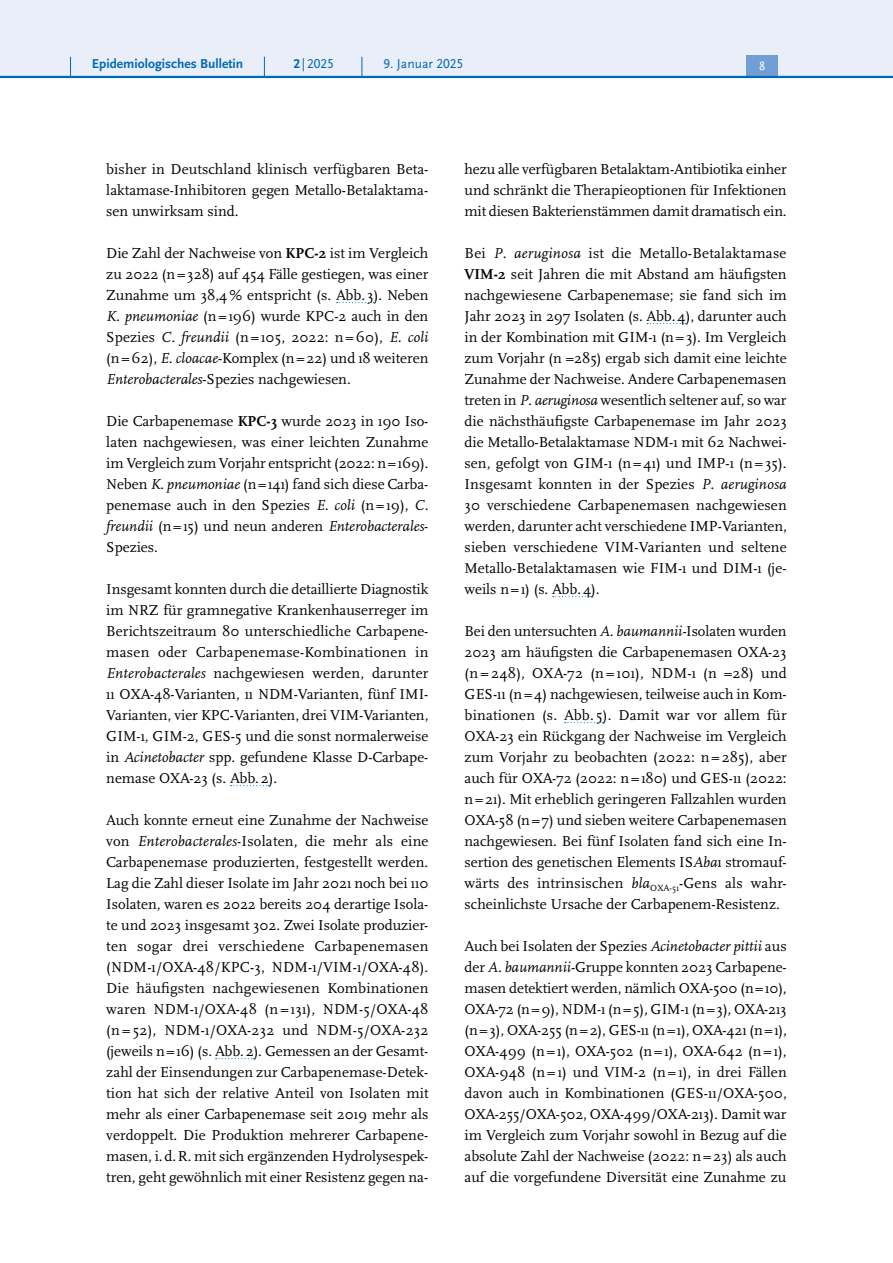
<style>
.page{position:relative;width:893px;height:1263px;background:#fff}
.page>*{position:absolute;margin:0;border:0;box-sizing:border-box;transform-origin:0 0}
.P_-_Fließtext{font:15px/21px "Scala Pro";color:#000;text-align:justify}
.t1{font:700 13.5px "Scala Sans Pro";color:#006ab4}
.t2{font:13.5px "Scala Sans Pro";color:#006ab4}
.t3{font:12.45px "Scala Sans Pro";color:#fff}
.s1{font-weight:700}
.s2{font-style:italic}
</style>
<div class="page">
<svg style="left:337px;top:302px;width:37px;height:1px"></svg>
<svg style="left:231px;top:785px;width:38px;height:1px"></svg>
<svg style="left:216px;top:1058px;width:38px;height:1px"></svg>
<svg style="left:647px;top:323px;width:39px;height:1px"></svg>
<svg style="left:553px;top:596px;width:39px;height:1px"></svg>
<svg style="left:565px;top:722px;width:38px;height:1px"></svg>
<div style="left:0;top:0;width:893px;height:77px;background:#eaeef9"></div>
<div style="left:746px;top:55px;width:32px;height:21px;background:#719ed4"></div>
<hr style="left:0;top:76px;width:893px;height:2px;background:#006ab4">
<svg style="left:70px;top:57px;width:1px;height:19px"></svg>
<svg style="left:264px;top:57px;width:1px;height:19px"></svg>
<svg style="left:362px;top:57px;width:1px;height:19px"></svg>
<p class="t1" style="left:92px;top:55px;width:153px">Epidemiologisches Bulletin</p>
<p class="t2" style="left:294px;top:55px;width:42px"><span class="s1">2</span> | 2025</p>
<p class="t2" style="left:383px;top:55px;width:82px">9. Januar 2025</p>
<p class="t3" style="left:759px;top:59px;width:8px">8</p>
<p class="P_-_Fließtext" style="left:106px;top:158px;width:324px">bisher in Deutschland klinisch verfügbaren Beta&shy;laktamase-Inhibitoren gegen Metallo-Betalaktama&shy;sen unwirksam sind.</p>
<p class="P_-_Fließtext" style="left:106px;top:242px;width:324px">Die Zahl der Nachweise von <span class="s1">KPC-2</span> ist im Vergleich zu 2022 (n=328) auf 454 Fälle gestiegen, was einer Zunahme um 38,4% entspricht (s. Abb. 3). Neben <span class="s2">K. pneumoniae</span> (n=196) wurde KPC-2 auch in den Spezies <span class="s2">C. freundii</span> (n= 105, 2022: n=60), <span class="s2">E. coli </span>(n=62), <span class="s2">E. cloacae</span>-Komplex (n=22) und 18 weiteren <span class="s2">Enterobacterales</span>-Spezies nachgewiesen.</p>
<p class="P_-_Fließtext" style="left:106px;top:410px;width:324px">Die Carbapenemase <span class="s1">KPC-3</span> wurde 2023 in 190 Iso&shy;laten nachgewiesen, was einer leichten Zunahme im Vergleich zum Vorjahr entspricht (2022: n=169).<br>Neben <span class="s2">K. pneumoniae</span> (n=141) fand sich diese Carba&shy;penemase auch in den Spezies <span class="s2">E. coli</span> (n= 19), <span class="s2">C. freundii</span> (n=15) und neun anderen <span class="s2">Enterobacterales</span>-Spezies.</p>
<p class="P_-_Fließtext" style="left:106px;top:578px;width:324px">Insgesamt konnten durch die detaillierte Diagnostik im NRZ für gramnegative Krankenhauserreger im Berichtszeitraum 80 unterschiedliche Carbapene&shy;masen oder Carbapenemase-Kombinationen in <span class="s2">Enterobacterales</span> nachgewiesen werden, darunter 11 OXA-48-Varianten, 11 NDM-Varianten, fünf IMI-Varianten, vier KPC-Varianten, drei VIM-Varianten, GIM-1, GIM-2, GES-5 und die sonst normalerweise in <span class="s2">Acinetobacter</span> spp. gefundene Klasse D-Carbape&shy;nemase OXA-23 (s. Abb.2).</p>
<p class="P_-_Fließtext" style="left:106px;top:809px;width:324px">Auch konnte erneut eine Zunahme der Nachweise von <span class="s2">Enterobacterales</span>-Isolaten, die mehr als eine Carbapenemase produzierten, festgestellt werden.<br>Lag die Zahl dieser Isolate im Jahr 2021 noch bei 110<br>Isolaten, waren es 2022 bereits 204 derartige Isola&shy;te und 2023 insgesamt 302. Zwei Isolate produzier&shy;ten sogar drei verschiedene Carbapenemasen (NDM-1/OXA-48/KPC-3, NDM-1/VIM-1/OXA-48).<br>Die häufigsten nachgewiesenen Kombinationen waren NDM-1/OXA-48 (n = 131), NDM-5/OXA-48 (n = 52), NDM-1/OXA-232 und NDM-5/OXA-232 (jeweils n=16) (s. Abb.2). Gemessen an der Gesamt&shy;zahl der Einsendungen zur Carbapenemase-Detek&shy;tion hat sich der relative Anteil von Isolaten mit mehr als einer Carbapenemase seit 2019 mehr als verdoppelt. Die Produktion mehrerer Carbapene&shy;masen, i.d.R. mit sich ergänzenden Hydrolysespek&shy;tren, geht gewöhnlich mit einer Resistenz gegen na-</p>
<p class="P_-_Fließtext" style="left:465px;top:158px;width:324px">hezu alle verfügbaren Betalaktam-Antibiotika einher und schränkt die Therapieoptionen für Infektionen mit diesen Bakterienstämmen damit dramatisch ein.</p>
<p class="P_-_Fließtext" style="left:465px;top:242px;width:324px">Bei <span class="s2">P. aeruginosa</span> ist die Metallo-Betalaktamase <span class="s1">VIM-2</span> seit Jahren die mit Abstand am häufigsten nachgewiesene Carbapenemase; sie fand sich im Jahr 2023 in 297 Isolaten (s. Abb.4), darunter auch in der Kombination mit GIM-1 (n=3). Im Vergleich zum Vorjahr (n =285) ergab sich damit eine leichte Zunahme der Nachweise. Andere Carbapenemasen treten in <span class="s2">P. aeruginosa</span> wesentlich seltener auf, so war die nächsthäufigste Carbapenemase im Jahr 2023 die Metallo-Betalaktamase NDM-1 mit 62 Nachwei&shy;sen, gefolgt von GIM-1 (n=41) und IMP-1 (n=35).<br>Insgesamt konnten in der Spezies <span class="s2">P. aeruginosa </span>30 verschiedene Carbapenemasen nachgewiesen werden, darunter acht verschiedene IMP-Varianten, sieben verschiedene VIM-Varianten und seltene Metallo-Betalaktamasen wie FIM-1 und DIM-1 (je&shy;weils n=1) (s. Abb.4).</p>
<p class="P_-_Fließtext" style="left:465px;top:620px;width:324px">Bei den untersuchten <span class="s2">A. baumannii-</span>Isolaten wurden 2023 am häufigsten die Carbapenemasen OXA-23 (n = 248), OXA-72 (n = 101), NDM-1 (n =28) und GES-11 (n=4) nachgewiesen, teilweise auch in Kom&shy;binationen (s. Abb. 5). Damit war vor allem für OXA-23 ein Rückgang der Nachweise im Vergleich zum Vorjahr zu beobachten (2022: n= 285), aber auch für OXA-72 (2022: n=180) und GES-11 (2022: n=21). Mit erheblich geringeren Fallzahlen wurden OXA-58 (n=7) und sieben weitere Carbapenemasen nachgewiesen. Bei fünf Isolaten fand sich eine In&shy;sertion des genetischen Elements IS<span class="s2">Aba</span>1 stromauf&shy;wärts des intrinsischen <span class="s2">bla</span><sub>OXA-51</sub>-Gens als wahr&shy;scheinlichste Ursache der Carbapenem-Resistenz.</p>
<p class="P_-_Fließtext" style="left:465px;top:935px;width:324px">Auch bei Isolaten der Spezies <span class="s2">Acinetobacter pittii</span> aus der <span class="s2">A. baumannii</span>-Gruppe konnten 2023 Carbapene&shy;masen detektiert werden, nämlich OXA-500 (n=10), OXA-72 (n=9), NDM-1 (n=5), GIM-1 (n=3), OXA-213 (n=3), OXA-255 (n=2), GES-11 (n=1), OXA-421 (n=1), OXA-499 (n=1), OXA-502 (n=1), OXA-642 (n=1), OXA-948 (n= 1) und VIM-2 (n= 1), in drei Fällen davon auch in Kombinationen (GES-11/OXA-500, OXA-255/OXA-502, OXA-499/OXA-213). Damit war im Vergleich zum Vorjahr sowohl in Bezug auf die absolute Zahl der Nachweise (2022: n=23) als auch auf die vorgefundene Diversität eine Zunahme zu</p>
</div>
